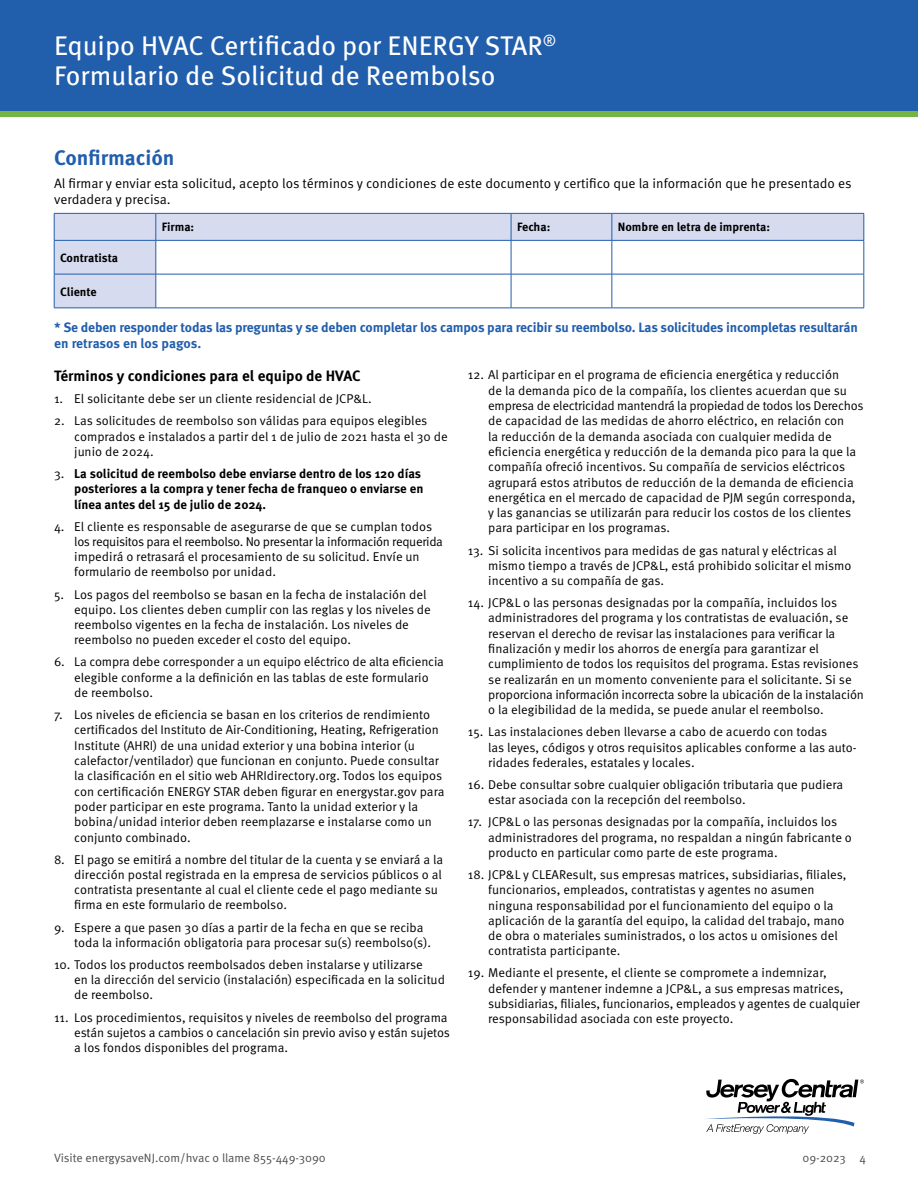
<style>
.page{position:relative;width:918px;height:1188px;background:#fff}
.page>*{position:absolute;margin:0;border:0;box-sizing:border-box;transform-origin:0 0}
.t1{font:27px/30px "Meta Pro";color:#fff}
.t2{font:700 21px "Meta Pro";color:#215eac}
.t3{font:700 15px "Meta Pro";color:#000}
.t4{font:700 13.5px/16.2px "Meta Pro";letter-spacing:-.015em;color:#215eac}
.t5{font:13.5px/16.2px "Meta Pro Norm";color:#000}
.t6{font:12.75px/15.3px "Meta Pro Norm";color:#000}
.t7{font:700 12.75px/15.3px "Meta Pro";color:#000}
.t8{font:700 12px "Meta Pro";color:#000}
.t9{font:12px "Meta Pro Norm";letter-spacing:-.005em;color:#4d4d4f}
.s1{font-family:"Meta Pro Norm";font-weight:400}
</style>
<div class="page">
<div style="left:0;top:0;width:918px;height:111px;background:#215eac"></div>
<div style="left:0;top:111px;width:918px;height:6px;background:#75b443"></div>
<svg style="left:55px;top:214px;width:809px;height:94px"></svg>
<hr style="left:54px;top:213px;width:102px;height:1px;background:#215eac">
<svg style="left:54px;top:214px;width:1px;height:26px"></svg>
<hr style="left:156px;top:213px;width:355px;height:1px;background:#215eac">
<hr style="left:54px;top:240px;width:102px;height:1px;background:#215eac">
<hr style="left:54px;top:241px;width:1px;height:33px;background:#215eac">
<svg style="left:156px;top:214px;width:1px;height:26px"></svg>
<hr style="left:511px;top:213px;width:101px;height:1px;background:#215eac">
<svg style="left:511px;top:214px;width:1px;height:26px"></svg>
<hr style="left:612px;top:213px;width:252px;height:1px;background:#215eac">
<svg style="left:612px;top:214px;width:1px;height:26px"></svg>
<svg style="left:864px;top:214px;width:1px;height:26px"></svg>
<hr style="left:864px;top:241px;width:1px;height:33px;background:#215eac">
<hr style="left:156px;top:241px;width:1px;height:33px;background:#215eac">
<hr style="left:156px;top:240px;width:355px;height:1px;background:#215eac">
<hr style="left:511px;top:240px;width:101px;height:1px;background:#215eac">
<hr style="left:612px;top:240px;width:252px;height:1px;background:#215eac">
<hr style="left:511px;top:241px;width:1px;height:33px;background:#215eac">
<hr style="left:612px;top:241px;width:1px;height:33px;background:#215eac">
<hr style="left:54px;top:274px;width:102px;height:1px;background:#215eac">
<hr style="left:54px;top:274px;width:1px;height:34px;background:#215eac">
<hr style="left:156px;top:274px;width:355px;height:1px;background:#215eac">
<hr style="left:156px;top:274px;width:1px;height:34px;background:#215eac">
<hr style="left:511px;top:274px;width:101px;height:1px;background:#215eac">
<hr style="left:511px;top:274px;width:1px;height:34px;background:#215eac">
<hr style="left:612px;top:274px;width:252px;height:1px;background:#215eac">
<hr style="left:612px;top:274px;width:1px;height:34px;background:#215eac">
<hr style="left:864px;top:274px;width:1px;height:34px;background:#215eac">
<hr style="left:54px;top:308px;width:102px;height:1px;background:#215eac">
<hr style="left:156px;top:308px;width:355px;height:1px;background:#215eac">
<hr style="left:511px;top:308px;width:101px;height:1px;background:#215eac">
<hr style="left:612px;top:308px;width:252px;height:1px;background:#215eac">
<svg style="left:704px;top:1079px;width:160px;height:55px"></svg>
<h1 class="t1" style="left:54px;top:31px;width:504px">Equipo HVAC Certificado por ENERGY STAR<sup>®<br></sup>Formulario de Solicitud de Reembolso</h1>
<h2 class="t2" style="left:54px;top:144px;width:122px">Confirmación</h2>
<p class="t5" style="left:54px;top:174px;width:799px">Al firmar y enviar esta solicitud, acepto los términos y condiciones de este documento y certifico que la información que he presentado es verdadera y precisa.</p>
<p class="t8" style="left:162px;top:220px;width:34px">Firma:</p>
<p class="t8" style="left:517px;top:220px;width:35px">Fecha:</p>
<p class="t8" style="left:618px;top:220px;width:154px">Nombre en letra de imprenta:</p>
<p class="t8" style="left:60px;top:250px;width:59px">Contratista</p>
<p class="t8" style="left:60px;top:284px;width:38px">Cliente</p>
<p class="t4" style="left:54px;top:319px;width:805px">* Se deben responder todas las preguntas y se deben completar los campos para recibir su reembolso. Las solicitudes incompletas resultarán en retrasos en los pagos.</p>
<p class="t3" style="left:54px;top:367px;width:308px">Términos y condiciones para el equipo de HVAC</p>
<p class="t6" style="left:54px;top:390px;width:319px">1. El solicitante debe ser un cliente residencial de JCP&amp;L.</p>
<p class="t6" style="left:74px;top:412px;width:375px;text-indent:-20px">2. Las solicitudes de reembolso son válidas para equipos elegibles comprados e instalados a partir del 1 de julio de 2021 hasta el 30 de junio de 2024.</p>
<p class="t7" style="left:74px;top:466px;width:351px;text-indent:-20px"><span class="s1">3.</span> La solicitud de reembolso debe enviarse dentro de los 120 días posteriores a la compra y tener fecha de franqueo o enviarse en línea antes del 15 de julio de 2024.</p>
<p class="t6" style="left:74px;top:518px;width:370px;text-indent:-20px">4. El cliente es responsable de asegurarse de que se cumplan todos los requisitos para el reembolso. No presentar la información requerida impedirá o retrasará el procesamiento de su solicitud. Envíe un formulario de reembolso por unidad.</p>
<p class="t6" style="left:74px;top:586px;width:358px;text-indent:-20px">5. Los pagos del reembolso se basan en la fecha de instalación del equipo. Los clientes deben cumplir con las reglas y los niveles de reembolso vigentes en la fecha de instalación. Los niveles de reembolso no pueden exceder el costo del equipo.</p>
<p class="t6" style="left:74px;top:654px;width:371px;text-indent:-20px">6. La compra debe corresponder a un equipo eléctrico de alta eficiencia elegible conforme a la definición en las tablas de este formulario de reembolso.</p>
<p class="t6" style="left:74px;top:706px;width:372px;text-indent:-20px">7. Los niveles de eficiencia se basan en los criterios de rendimiento certificados del Instituto de Air-Conditioning, Heating, Refrigeration Institute (AHRI) de una unidad exterior y una bobina interior (u calefactor/ventilador) que funcionan en conjunto. Puede consultar la clasificación en el sitio web AHRIdirectory.org. Todos los equipos con certificación ENERGY STAR deben figurar en energystar.gov para poder participar en este programa. Tanto la unidad exterior y la bobina/unidad interior deben reemplazarse e instalarse como un conjunto combinado.</p>
<p class="t6" style="left:74px;top:851px;width:370px;text-indent:-20px">8. El pago se emitirá a nombre del titular de la cuenta y se enviará a la dirección postal registrada en la empresa de servicios públicos o al contratista presentante al cual el cliente cede el pago mediante su firma en este formulario de reembolso.</p>
<p class="t6" style="left:74px;top:919px;width:358px;text-indent:-20px">9. Espere a que pasen 30 días a partir de la fecha en que se reciba toda la información obligatoria para procesar su(s) reembolso(s).</p>
<p class="t6" style="left:74px;top:956px;width:372px;text-indent:-20px">10. Todos los productos reembolsados deben instalarse y utilizarse<br>en la dirección del servicio (instalación) especificada en la solicitud de reembolso.</p>
<p class="t6" style="left:74px;top:1009px;width:377px;text-indent:-20px">11. Los procedimientos, requisitos y niveles de reembolso del programa están sujetos a cambios o cancelación sin previo aviso y están sujetos a los fondos disponibles del programa.</p>
<p class="t6" style="left:488px;top:367px;width:377px;text-indent:-20px">12. Al participar en el programa de eficiencia energética y reducción<br>de la demanda pico de la compañía, los clientes acuerdan que su empresa de electricidad mantendrá la propiedad de todos los Derechos de capacidad de las medidas de ahorro eléctrico, en relación con<br>la reducción de la demanda asociada con cualquier medida de eficiencia energética y reducción de la demanda pico para la que la compañía ofreció incentivos. Su compañía de servicios eléctricos agrupará estos atributos de reducción de la demanda de eficiencia energética en el mercado de capacidad de PJM según corresponda, y las ganancias se utilizarán para reducir los costos de los clientes para participar en los programas.</p>
<p class="t6" style="left:488px;top:542px;width:365px;text-indent:-20px">13. Si solicita incentivos para medidas de gas natural y eléctricas al mismo tiempo a través de JCP&amp;L, está prohibido solicitar el mismo incentivo a su compañía de gas.</p>
<p class="t6" style="left:488px;top:594px;width:377px;text-indent:-20px">14. JCP&amp;L o las personas designadas por la compañía, incluidos los administradores del programa y los contratistas de evaluación, se reservan el derecho de revisar las instalaciones para verificar la finalización y medir los ahorros de energía para garantizar el cumplimiento de todos los requisitos del programa. Estas revisiones se realizarán en un momento conveniente para el solicitante. Si se proporciona información incorrecta sobre la ubicación de la instalación o la elegibilidad de la medida, se puede anular el reembolso.</p>
<p class="t6" style="left:488px;top:723px;width:370px;text-indent:-20px">15. Las instalaciones deben llevarse a cabo de acuerdo con todas<br>las leyes, códigos y otros requisitos aplicables conforme a las auto&shy;ridades federales, estatales y locales.</p>
<p class="t6" style="left:488px;top:776px;width:357px;text-indent:-20px">16. Debe consultar sobre cualquier obligación tributaria que pudiera estar asociada con la recepción del reembolso.</p>
<p class="t6" style="left:488px;top:813px;width:365px;text-indent:-20px">17. JCP&amp;L o las personas designadas por la compañía, incluidos los administradores del programa, no respaldan a ningún fabricante o producto en particular como parte de este programa.</p>
<p class="t6" style="left:488px;top:866px;width:360px;text-indent:-20px">18. JCP&amp;L y CLEAResult, sus empresas matrices, subsidiarias, filiales, funcionarios, empleados, contratistas y agentes no asumen ninguna responsabilidad por el funcionamiento del equipo o la aplicación de la garantía del equipo, la calidad del trabajo, mano de obra o materiales suministrados, o los actos u omisiones del contratista participante.</p>
<p class="t6" style="left:488px;top:965px;width:373px;text-indent:-20px">19. Mediante el presente, el cliente se compromete a indemnizar, defender y mantener indemne a JCP&amp;L, a sus empresas matrices, subsidiarias, filiales, funcionarios, empleados y agentes de cualquier responsabilidad asociada con este proyecto.</p>
<p class="t9" style="left:54px;top:1149px;width:273px">Visite energysaveNJ.com/hvac o llame 855-449-3090</p>
<p class="t9" style="left:803px;top:1149px;width:65px">09-2023 4</p>
</div>
